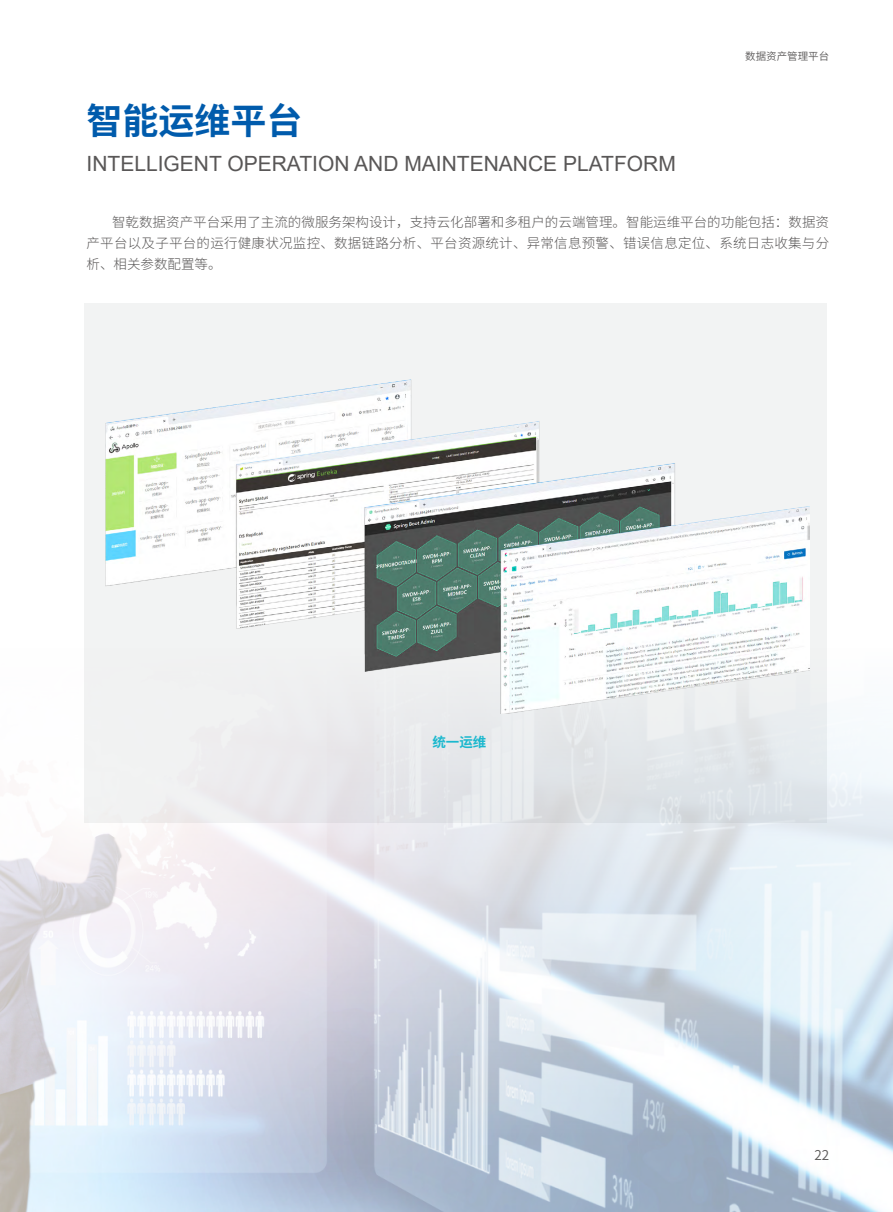
<style>
.page{position:relative;width:893px;height:1212px;background:#fff}
.page>*{position:absolute;margin:0;border:0;box-sizing:border-box;transform-origin:0 0}
.t1{font:700 36px "Source Han Sans SC";color:#005bac}
.t2{font:21px "Arial";color:#595757}
.t3{font:300 13.5px/21px "Source Han Sans SC";letter-spacing:.02em;color:#595757;text-align:justify}
.t4{font:700 13.5px "Source Han Sans SC";color:#1bb8ce}
.t5{font:13.5px "Source Han Sans SC";color:#595757}
.t6{font:10.5px "Source Han Sans SC";color:#595757}
</style>
<div class="page">
<img style="left:0;top:629px;width:893px;height:583px">
<svg style="left:84px;top:303px;width:742px;height:520px;fill:#f1f2f2"></svg>
<img style="left:106px;top:379px;width:704px;height:335px">
<h1 class="t1" style="left:87px;top:100px;width:217px">智能运维平台</h1>
<h2 class="t2" style="left:87px;top:149px;width:591px">I NTELLIGENT OPERATION AND MAINTENANCE PLATFORM</h2>
<p class="t6" style="left:745px;top:50px;width:85px">数据资产管理平台</p>
<p class="t3" style="left:87px;top:212px;width:744px;text-indent:26px">智乾数据资产平台采用了主流的微服务架构设计，支持云化部署和多租户的云端管理。智能运维平台的功能包括：数据资产平台以及子平台的运行健康状况监控、数据链路分析、平台资源统计、异常信息预警、错误信息定位、系统日志收集与分析、相关参数配置等。</p>
<p class="t4" style="left:432px;top:734px;width:55px">统一运维</p>
<p class="t5" style="left:814px;top:1147px;width:16px">22</p>
</div>
